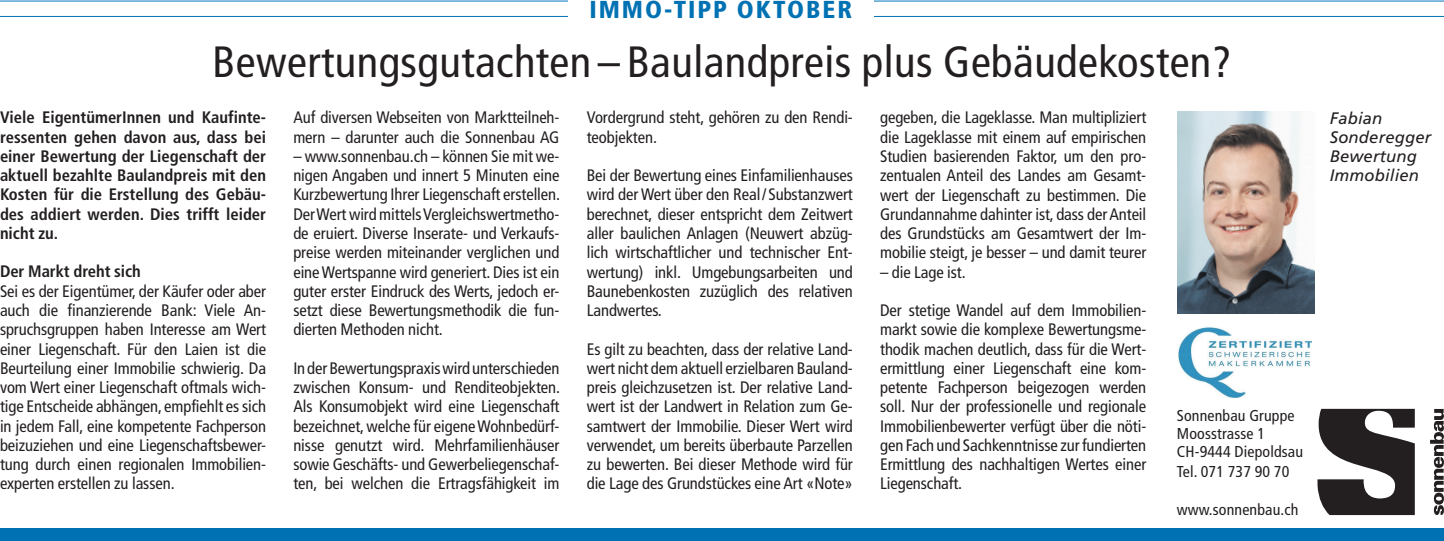
<style>
.page{position:relative;width:1444px;height:541px;background:#fff}
.page>*{position:absolute;margin:0;border:0;box-sizing:border-box;transform-origin:0 0}
.t1{font:condensed 43.75px "Frutiger LT Std";letter-spacing:.01em;color:#231f20}
.t2{font:900 condensed 24.5px "Frutiger LT Std";letter-spacing:.08em;color:#0072b4}
.t3{font:condensed 16.62px/19.2px "Frutiger LT Std";letter-spacing:-.005em;color:#231f20;text-align:justify}
.t4{font:700 condensed 16.62px/19.2px "Frutiger LT Std";color:#231f20;text-align:justify}
.t5{font:italic 16.62px/19.2px "Frutiger LT Std";letter-spacing:.01em;color:#231f20}
.t6{font:condensed 15.75px/18.7px "Frutiger LT Std";letter-spacing:.01em;color:#231f20}
</style>
<div class="page">
<img style="left:1177px;top:111px;width:138px;height:202px">
<img style="left:1178px;top:327px;width:133px;height:71px">
<div style="left:0;top:528px;width:1444px;height:13px;background:#0072b4"></div>
<hr style="left:0;top:1px;width:1444px;height:1px;background:#0073bd">
<hr style="left:0;top:16px;width:1444px;height:1px;background:#0072b4">
<svg style="left:1317px;top:409px;width:97px;height:106px"></svg>
<svg style="left:1430px;top:409px;width:13px;height:106px"></svg>
<div style="left:568px;top:0;width:305px;height:27px;background:#fff"></div>
<h2 class="t2" style="left:589px;top:-6px;width:264px">IMMO-TIPP OKTOBER</h2>
<h1 class="t1" style="left:212px;top:36px;width:1021px">Bewertungsgutachten – Baulandpreis plus Gebäudekosten?</h1>
<p class="t4" style="left:0;top:108px;width:268px">Viele EigentümerInnen und Kaufinte&shy;ressenten gehen davon aus, dass bei einer Bewertung der Liegenschaft der aktuell bezahlte Baulandpreis mit den Kosten für die Erstellung des Gebäu&shy;des addiert werden. Dies trifft leider nicht zu.</p>
<p class="t4" style="left:0;top:262px;width:142px">Der Markt dreht sich</p>
<p class="t3" style="left:0;top:281px;width:268px">Sei es der Eigentümer, der Käufer oder aber auch die finanzierende Bank: Viele An&shy;spruchsgruppen haben Interesse am Wert einer Liegenschaft. Für den Laien ist die Beurteilung einer Immobilie schwierig. Da vom Wert einer Liegenschaft oftmals wich&shy;tige Entscheide abhängen, empfiehlt es sich in jedem Fall, eine kompetente Fachperson beizuziehen und eine Liegenschaftsbewer&shy;tung durch einen regionalen Immobilien&shy;experten erstellen zu lassen.</p>
<p class="t3" style="left:293px;top:108px;width:268px">Auf diversen Webseiten von Marktteilneh&shy;mern – darunter auch die Sonnenbau AG</p>
<p class="t3" style="left:293px;top:147px;width:268px">– www.sonnenbau.ch – können Sie mit we&shy;nigen Angaben und innert 5 Minuten eine Kurzbewertung Ihrer Liegenschaft erstellen.<br>Der Wert wird mittels Vergleichswertmetho&shy;de eruiert. Diverse Inserate- und Verkaufs&shy;preise werden miteinander verglichen und eine Wertspanne wird generiert. Dies ist ein guter erster Eindruck des Werts, jedoch er&shy;setzt diese Bewertungsmethodik die fun&shy;dierten Methoden nicht.</p>
<p class="t3" style="left:293px;top:358px;width:268px">In der Bewertungspraxis wird unterschieden zwischen Konsum- und Renditeobjekten.<br>Als Konsumobjekt wird eine Liegenschaft bezeichnet, welche für eigene Wohnbedürf&shy;nisse genutzt wird. Mehrfamilienhäuser sowie Geschäfts- und Gewerbeliegenschaf&shy;ten, bei welchen die Ertragsfähigkeit im</p>
<p class="t3" style="left:587px;top:108px;width:267px">Vordergrund steht, gehören zu den Rendi&shy;teobjekten.</p>
<p class="t3" style="left:587px;top:166px;width:268px">Bei der Bewertung eines Einfamilienhauses wird der Wert über den Real/ Substanzwert berechnet, dieser entspricht dem Zeitwert aller baulichen Anlagen (Neuwert abzüg&shy;lich wirtschaftlicher und technischer Ent&shy;wertung) inkl. Umgebungsarbeiten und Baunebenkosten zuzüglich des relativen Landwertes.</p>
<p class="t3" style="left:587px;top:339px;width:268px">Es gilt zu beachten, dass der relative Land&shy;wert nicht dem aktuell erzielbaren Bauland&shy;preis gleichzusetzen ist. Der relative Land&shy;wert ist der Landwert in Relation zum Ge&shy;samtwert der Immobilie. Dieser Wert wird verwendet, um bereits überbaute Parzellen zu bewerten. Bei dieser Methode wird für die Lage des Grundstückes eine Art «Note»</p>
<p class="t3" style="left:880px;top:108px;width:268px">gegeben, die Lageklasse. Man multipliziert die Lageklasse mit einem auf empirischen Studien basierenden Faktor, um den pro&shy;zentualen Anteil des Landes am Gesamt&shy;wert der Liegenschaft zu bestimmen. Die Grundannahme dahinter ist, dass der Anteil des Grundstücks am Gesamtwert der Im&shy;mobilie steigt, je besser – und damit teurer</p>
<p class="t3" style="left:880px;top:262px;width:87px">– die Lage ist.</p>
<p class="t3" style="left:880px;top:301px;width:268px">Der stetige Wandel auf dem Immobilien&shy;markt sowie die komplexe Bewertungsme&shy;thodik machen deutlich, dass für die Wert&shy;ermittlung einer Liegenschaft eine kom&shy;petente Fachperson beigezogen werden soll. Nur der professionelle und regionale Immobilienbewerter verfügt über die nöti&shy;gen Fach und Sachkenntnisse zur fundierten Ermittlung des nachhaltigen Wertes einer Liegenschaft.</p>
<p class="t6" style="left:1176px;top:406px;width:128px">Sonnenbau Gruppe<br>Moosstrasse 1<br>CH-9444 Diepoldsau<br>Tel. 071 737 90 70</p>
<p class="t6" style="left:1176px;top:500px;width:123px">www.sonnenbau.ch</p>
<p class="t5" style="left:1329px;top:108px;width:103px">Fabian<br>Sonderegger<br>Bewertung<br>Immobilien</p>
</div>
